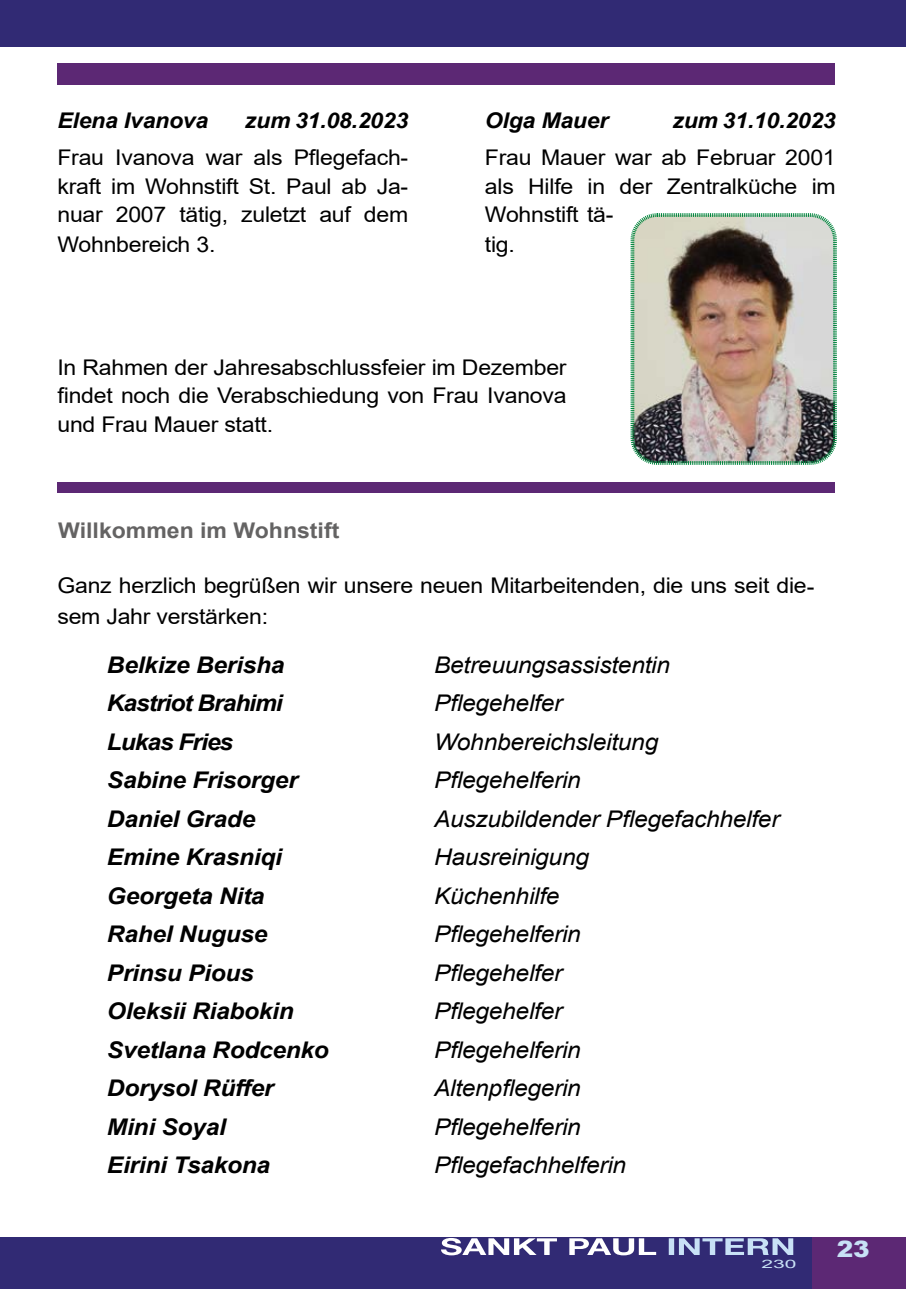
<style>
.page{position:relative;width:906px;height:1289px;background:#fff}
.page>*{position:absolute;margin:0;border:0;box-sizing:border-box;transform-origin:0 0}
.t1{font:italic 22.95px "Arial";letter-spacing:-.01em;color:#000;scale:1.07 1}
.t2{font:italic 700 22.95px "Arial";letter-spacing:-.01em;color:#000;scale:1.07 1}
.t3{font:italic 700 22.95px "Arial";letter-spacing:-.04em;color:#000;scale:1.07 1}
.t4{font:900 22.5px "Arial";color:#c8e1f6;scale:1.1 1}
.t5{font:21.6px/29px "Arial";letter-spacing:-.01em;color:#000;text-align:justify;scale:1.07 1}
.t6{font:italic 700 21.6px "Arial";letter-spacing:-.01em;color:#000;scale:1.07 1}
.t7{font:700 21.6px "Arial";color:#646363;scale:1.07 1}
.t8{font:11.55px "Arial";color:#c8e1f6;scale:1.82 1}
</style>
<div class="page">
<div style="left:0;top:0;width:906px;height:47px;background:#312a74"></div>
<div style="left:0;top:1237px;width:812px;height:51px;background:#312a74"></div>
<div style="left:812px;top:1237px;width:94px;height:51px;background:#5c2874"></div>
<svg style="left:669px;top:1238px;width:124px;height:16px"></svg>
<svg style="left:441px;top:1238px;width:215px;height:17px"></svg>
<div style="left:58px;top:64px;width:776px;height:21px;background:#5c2874"></div>
<div style="left:58px;top:482px;width:776px;height:10px;background:#5c2874"></div>
<img style="left:630px;top:213px;width:207px;height:252px">
<p class="t6" style="left:57px;top:106px;width:143px">Elena Ivanova</p>
<p class="t6" style="left:245px;top:106px;width:154px">zum 31.08.2023</p>
<p class="t5" style="left:57px;top:143px;width:329px">Frau Ivanova war als Pflegefach&shy;kraft im Wohnstift St. Paul ab Ja&shy;nuar 2007 tätig, zuletzt auf dem Wohnbereich 3.</p>
<p class="t6" style="left:485px;top:106px;width:117px">Olga Mauer</p>
<p class="t6" style="left:672px;top:106px;width:154px">zum 31.10.2023</p>
<p class="t5" style="left:485px;top:143px;width:329px;text-align:left">Frau Mauer war ab Februar 2001 als Hilfe in der Zentralküche im<br>Wohnstift tä-<br>tig.</p>
<p class="t5" style="left:57px;top:352px;width:477px;line-height:28.5px">In Rahmen der Jahresabschlussfeier im Dezember findet noch die Verabschiedung von Frau Ivanova und Frau Mauer statt.</p>
<p class="t7" style="left:58px;top:515px;width:264px">Willkommen im Wohnstift</p>
<p class="t5" style="left:57px;top:570px;width:709px;line-height:30px">Ganz herzlich begrüßen wir unsere neuen Mitarbeitenden, die uns seit die&shy;sem Jahr verstärken:</p>
<p class="t2" style="left:107px;top:649px;width:167px">Belkize Berisha</p>
<p class="t1" style="left:434px;top:649px;width:222px">Betreuungsassistentin</p>
<p class="t3" style="left:107px;top:687px;width:166px">Kastriot Brahimi</p>
<p class="t1" style="left:434px;top:688px;width:121px">Pflegehelfer</p>
<p class="t3" style="left:107px;top:726px;width:120px">Lukas Fries</p>
<p class="t1" style="left:434px;top:726px;width:211px">Wohnbereichsleitung</p>
<p class="t2" style="left:107px;top:764px;width:180px">Sabine Frisorger</p>
<p class="t1" style="left:434px;top:765px;width:139px">Pflegehelferin</p>
<p class="t2" style="left:107px;top:803px;width:140px">Daniel Grade</p>
<p class="t1" style="left:434px;top:803px;width:324px">Auszubildender Pflegefachhelfer</p>
<p class="t2" style="left:107px;top:841px;width:165px">Emine Krasniqi</p>
<p class="t1" style="left:434px;top:842px;width:146px">Hausreinigung</p>
<p class="t2" style="left:107px;top:880px;width:149px">Georgeta Nita</p>
<p class="t1" style="left:434px;top:880px;width:119px">Küchenhilfe</p>
<p class="t2" style="left:107px;top:918px;width:152px">Rahel Nuguse</p>
<p class="t1" style="left:434px;top:919px;width:139px">Pflegehelferin</p>
<p class="t2" style="left:107px;top:957px;width:139px">Prinsu Pious</p>
<p class="t1" style="left:434px;top:957px;width:121px">Pflegehelfer</p>
<p class="t2" style="left:107px;top:995px;width:176px">Oleksii Riabokin</p>
<p class="t1" style="left:434px;top:996px;width:121px">Pflegehelfer</p>
<p class="t2" style="left:107px;top:1034px;width:209px">Svetlana Rodcenko</p>
<p class="t1" style="left:434px;top:1034px;width:139px">Pflegehelferin</p>
<p class="t2" style="left:107px;top:1072px;width:157px">Dorysol Rüffer</p>
<p class="t1" style="left:434px;top:1073px;width:139px">Altenpflegerin</p>
<p class="t2" style="left:107px;top:1111px;width:113px">Mini Soyal</p>
<p class="t1" style="left:434px;top:1111px;width:139px">Pflegehelferin</p>
<p class="t2" style="left:107px;top:1149px;width:154px">Eirini Tsakona</p>
<p class="t1" style="left:434px;top:1150px;width:181px">Pflegefachhelferin</p>
<p class="t8" style="left:761px;top:1255px;width:21px">230</p>
<p class="t4" style="left:837px;top:1232px;width:32px">23</p>
</div>
